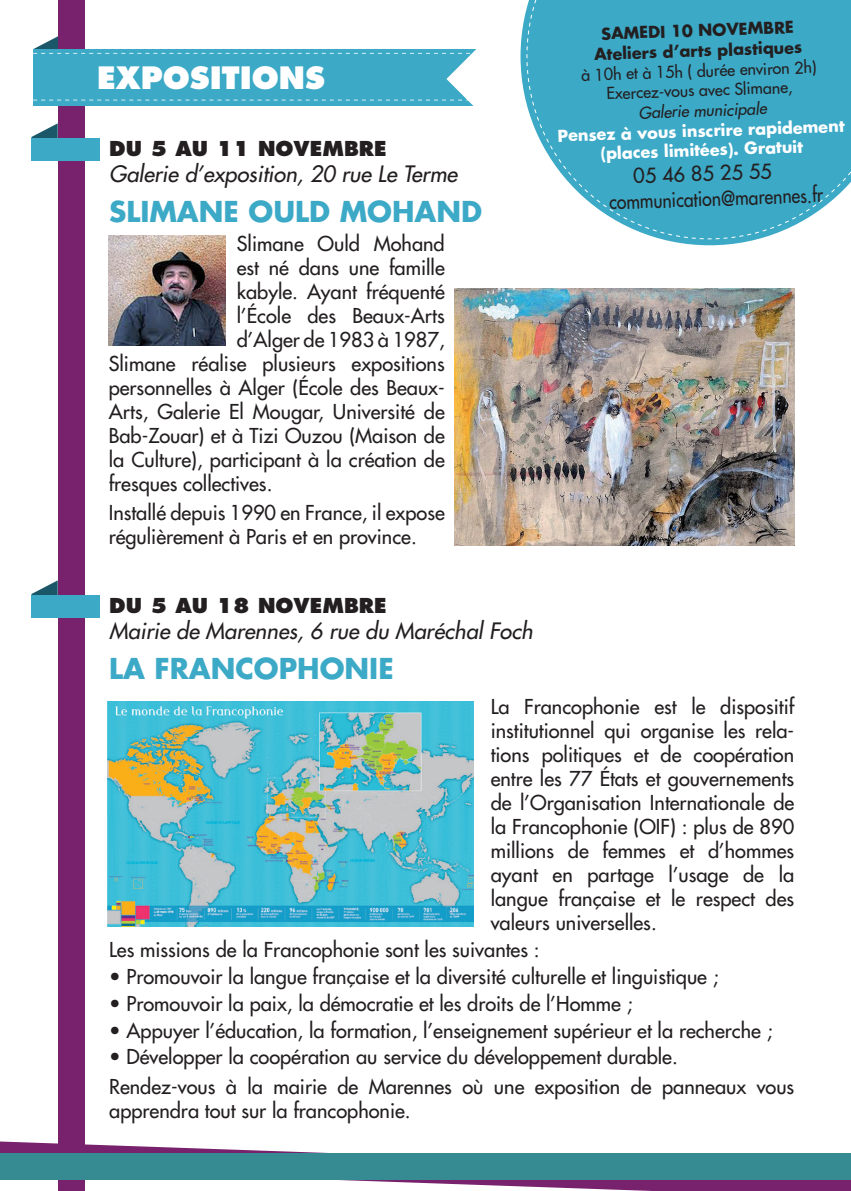
<style>
.page{position:relative;width:851px;height:1191px;background:#fff}
.page>*{position:absolute;margin:0;border:0;box-sizing:border-box;transform-origin:0 0}
.t1{font:800 30px "Futura";color:#fff}
.t2{font:700 28px "Futura";color:#3ca9c7}
.t3{font:italic 22px "Futura";color:#231f20}
.t4{font:20px/24px "Futura";color:#231f20}
.t5{font:800 20px "Futura";color:#231f20}
.t6{font:700 16px/19.2px "Futura";color:#fff;text-align:center}
.t7{font:16px/19.2px "Futura";color:#231f20;text-align:center}
.t8{font:700 16px/20.4px "Futura";color:#231f20;text-align:center}
.t9{font:italic 16px "Futura";color:#231f20}
</style>
<div class="page">
<svg style="left:0;top:1141px;width:850px;height:50px"></svg>
<div style="left:58px;top:0;width:26px;height:1191px;background:#78226e"></div>
<svg style="left:31px;top:580px;width:27px;height:15px"></svg>
<div style="left:31px;top:595px;width:68px;height:22px;background:#3ca9c7"></div>
<img style="left:454px;top:288px;width:340px;height:257px">
<svg style="left:665px;top:240px;width:89px;height:5px"></svg>
<svg style="left:31px;top:0;width:495px;height:240px"></svg>
<svg style="left:526px;top:0;width:324px;height:240px;background:#50b2cc"></svg>
<div style="left:0;top:1153px;width:850px;height:26px;background:#368a91"></div>
<img style="left:109px;top:235px;width:116px;height:110px">
<img style="left:108px;top:701px;width:365px;height:225px">
<h1 class="t1" style="left:97px;top:58px;width:228px">EXPOSITIONS</h1>
<p class="t5" style="left:109px;top:136px;width:279px">DU 5 AU 11 NOVEMBRE</p>
<p class="t3" style="left:109px;top:160px;width:349px">Galerie d’exposition, 20 rue Le Terme</p>
<h2 class="t2" style="left:109px;top:192px;width:66px">SLIMAN</h2>
<h2 class="t2" style="left:223px;top:192px;width:215px">E OULD MOHAND</h2>
<p class="t4" style="left:237px;top:231px;width:209px">Slimane Ould Mohand</p>
<p class="t4" style="left:237px;top:255px;width:209px">est né dans une famille</p>
<p class="t4" style="left:237px;top:279px;width:209px">kabyle. Ayant fréquenté</p>
<p class="t4" style="left:237px;top:303px;width:209px">l’École des Beaux-Arts</p>
<p class="t4" style="left:237px;top:327px;width:209px">d’Alger de 1983 à 1987,</p>
<p class="t4" style="left:109px;top:351px;width:337px">Slimane réalise plusieurs expositions</p>
<p class="t4" style="left:109px;top:375px;width:337px">personnelles à Alger (École des Beaux-</p>
<p class="t4" style="left:109px;top:399px;width:337px">Arts, Galerie El Mougar, Université de</p>
<p class="t4" style="left:109px;top:423px;width:337px">Bab-Zouar) et à Tizi Ouzou (Maison de</p>
<p class="t4" style="left:109px;top:447px;width:337px">la Culture), participant à la création de</p>
<p class="t4" style="left:109px;top:471px;width:165px">fresques collectives.</p>
<p class="t4" style="left:109px;top:501px;width:337px">Installé depuis 1990 en France, il expose régulièrement à Paris et en province.</p>
<p class="t8" style="left:593px;top:23px;width:210px;rotate:-2deg">SAMEDI 10 NOVEMBRE<br>ATELIERS D’ARTS PLASTIQUES</p>
<p class="t7" style="left:581px;top:66px;width:237px;rotate:-2deg">à 10h et à 15h ( durée environ 2h)<br>Exercez-vous avec Slimane,</p>
<p class="t9" style="left:638px;top:103px;width:130px;rotate:-2deg">Galerie municipale</p>
<p class="t6" style="left:557px;top:126px;width:291px;rotate:-2deg">PENSEZ À VOUS INSCRIRE RAPIDEMENT (PLACES LIMITÉES). GRATUIT</p>
<p class="t4" style="left:607px;top:164px;width:215px;line-height:25.2px;text-indent:25px;rotate:-2deg">05 46 85 25 55 communication@marennes.fr</p>
<p class="t5" style="left:109px;top:593px;width:17px">DU</p>
<p class="t5" style="left:150px;top:593px;width:237px">5 AU 18 NOVEMBRE</p>
<p class="t3" style="left:109px;top:617px;width:425px">Mairie de Marennes, 6 rue du Maréchal Foch</p>
<h2 class="t2" style="left:109px;top:649px;width:272px">LA FRANCOPHONIE</h2>
<p class="t4" style="left:490px;top:695px;width:305px;text-align:justify">La Francophonie est le dispositif institutionnel qui organise les rela&shy;tions politiques et de coopération entre les 77 États et gouvernements de l’Organisation internationale de la Francophonie (OIF) : plus de 890 millions de femmes et d’hommes ayant en partage l’usage de la langue française et le respect des valeurs universelles.</p>
<p class="t4" style="left:109px;top:937px;width:432px">Les missions de la Francophonie sont les suivantes :</p>
<p class="t4" style="left:109px;top:964px;width:610px">• Promouvoir la langue française et la diversité culturelle et linguistique ;</p>
<p class="t4" style="left:109px;top:991px;width:524px">• Promouvoir la paix, la démocratie et les droits de l’Homme ;</p>
<p class="t4" style="left:109px;top:1018px;width:664px">• Appuyer l’éducation, la formation, l’enseignement supérieur et la recherche ;</p>
<p class="t4" style="left:109px;top:1042px;width:686px;line-height:29.6px">• Développer la coopération au service du développement durable.<br>Rendez-vous à la mairie de Marennes où une exposition de panneaux vous</p>
<p class="t4" style="left:109px;top:1098px;width:303px">apprendra tout sur la francophonie.</p>
</div>
